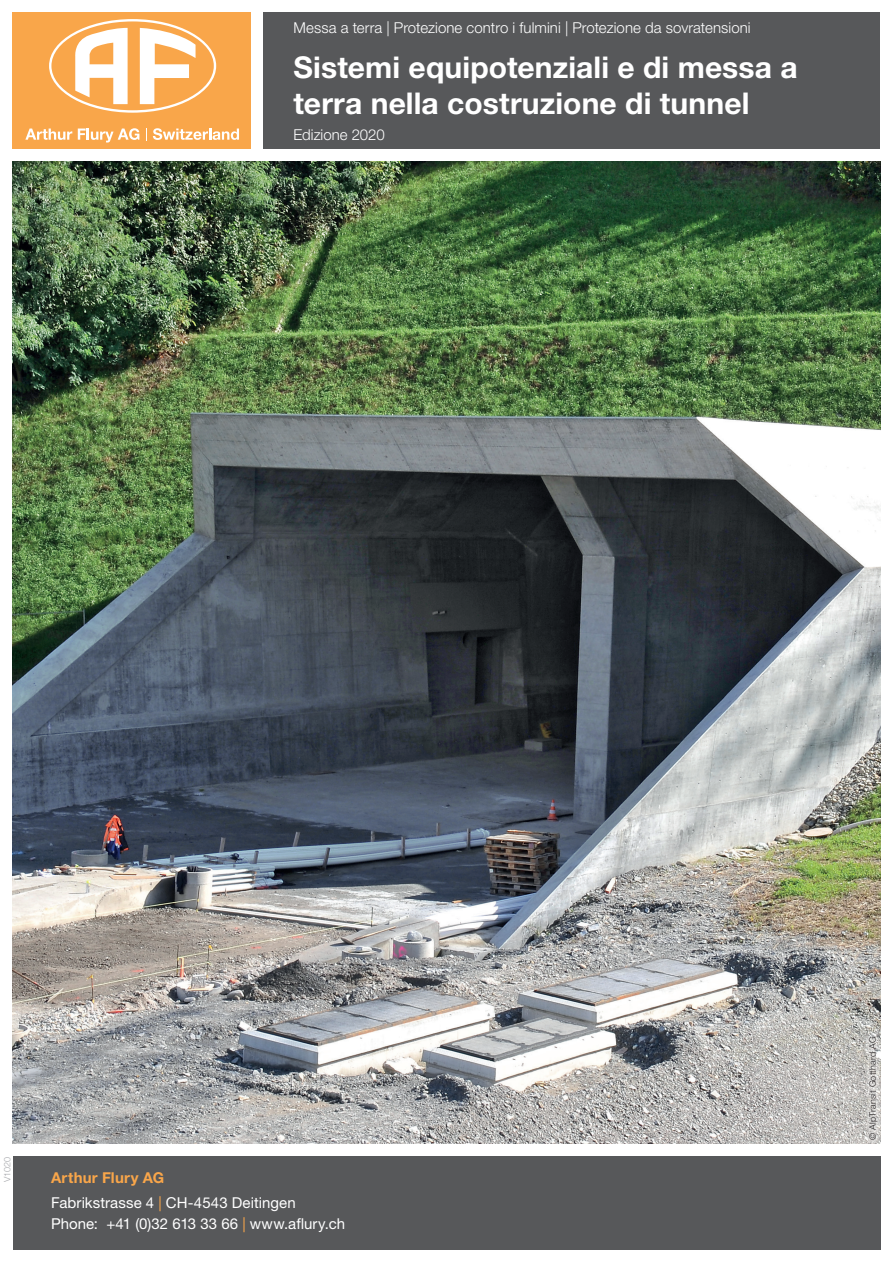
<style>
.page{position:relative;width:893px;height:1263px;background:#fff}
.page>*{position:absolute;margin:0;border:0;box-sizing:border-box;transform-origin:0 0}
.t1{font:700 30px/36px "Helvetica Neue LT Pro";letter-spacing:.005em;color:#fff}
.t2{font:15px/25.2px "Helvetica Neue LT Pro";letter-spacing:.005em;color:#fff}
.t3{font:300 15px "Helvetica Neue LT Pro";letter-spacing:.005em;color:#fff}
.t4{font:300 9px "Helvetica Neue LT Pro";letter-spacing:.02em;color:#231f20}
.t5{font:300 9px "Helvetica Neue LT Pro";color:#a8a9ad}
.s1{font-weight:700;color:#f9a64a}
.s2{color:#f9a64a}
</style>
<div class="page">
<img style="left:13px;top:162px;width:867px;height:982px">
<div style="left:264px;top:13px;width:616px;height:136px;background:#57585a"></div>
<div style="left:13px;top:1157px;width:867px;height:93px;background:#57585a"></div>
<div style="left:13px;top:13px;width:238px;height:136px;background:#f9a64a"></div>
<svg style="left:25px;top:129px;width:47px;height:11px"></svg>
<svg style="left:78px;top:128px;width:61px;height:15px"></svg>
<svg style="left:146px;top:128px;width:1px;height:12px"></svg>
<svg style="left:153px;top:128px;width:86px;height:12px"></svg>
<svg style="left:49px;top:19px;width:167px;height:94px"></svg>
<svg style="left:865px;top:1033px;width:16px;height:110px;background:#d2d0cd"></svg>
<p class="t3" style="left:293px;top:19px;width:459px">Messa a terra | Protezione contro i fulmini | Protezione da sovratensioni</p>
<h1 class="t1" style="left:293px;top:48px;width:506px">Sistemi equipotenziali e di messa a terra nella costruzione di tunnel</h1>
<p class="t3" style="left:293px;top:125px;width:93px">Edizione 2020</p>
<p class="t5" style="left:2px;top:1182px;width:27px;rotate:-90deg">V1020</p>
<p class="t2" style="left:51px;top:1164px;width:246px"><span class="s1">Arthur Flury AG<br></span>Fabrikstrasse 4 <span class="s2">|</span> CH-4543 Deitingen</p>
<p class="t2" style="left:51px;top:1211px;width:296px">Phone: +41 (0)32 613 33 66 <span class="s2">|</span> www.aflury.ch</p>
<p class="t4" style="left:867px;top:1140px;width:105px;rotate:-90deg">© AlpTransit Gotthard AG</p>
</div>
